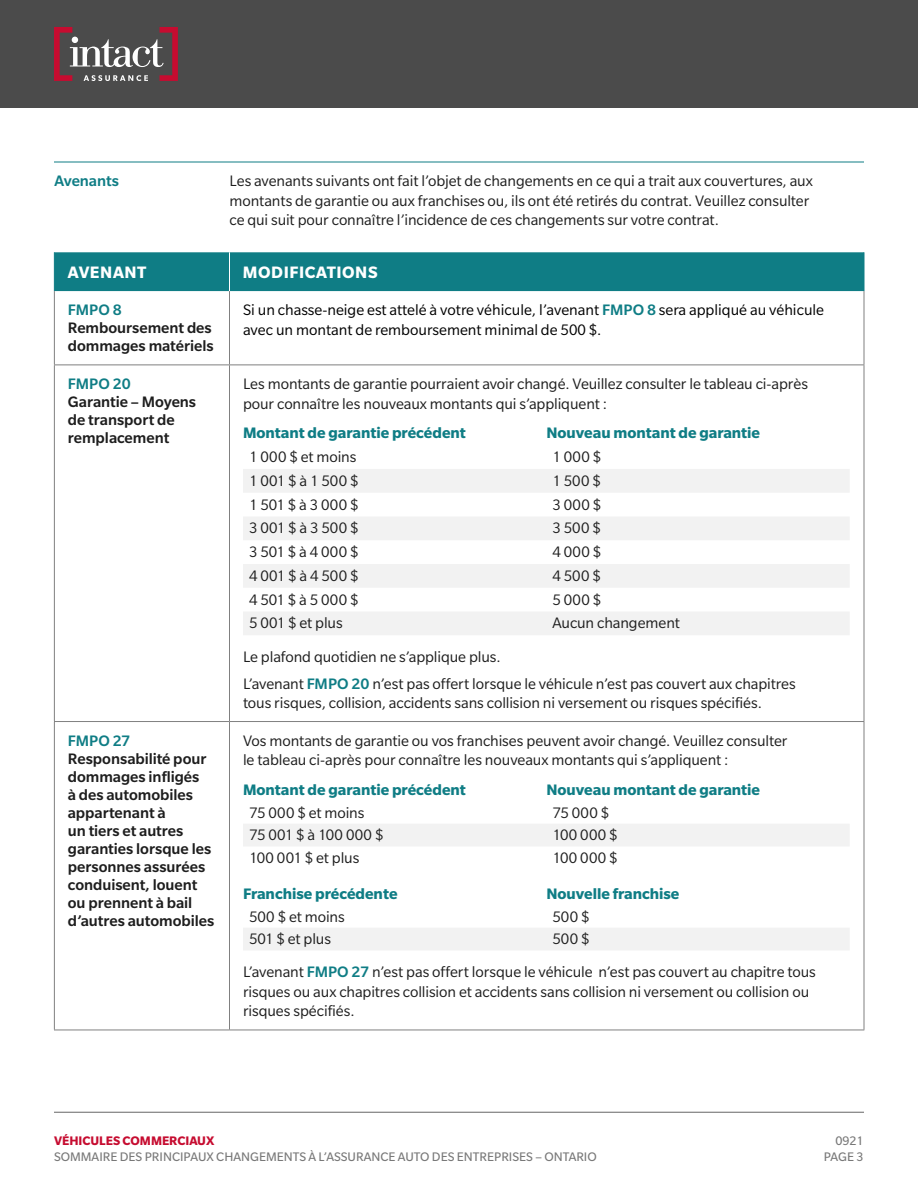
<style>
.page{position:relative;width:918px;height:1188px;background:#fff}
.page>*{position:absolute;margin:0;border:0;box-sizing:border-box;transform-origin:0 0}
.t1{font:700 18px "Slate Std";letter-spacing:.03em;color:#fff}
.Body{font:16.5px/19.5px "Slate Std";letter-spacing:-.005em;color:#1e1e1e}
.Subhead{font:500 16.5px/18px "Slate Std";color:#1e1e1e}
.Subhead_Bold{font:700 16.5px "Slate Std";color:#0f7d85}
.t2{font:16.5px/19.8px "Slate Std";color:#000}
.Body-2{font:16.5px "Slate Std";letter-spacing:.025em;color:#1e1e1e}
.Subhead-2{font:500 16.5px "Slate Std";letter-spacing:-.005em;color:#0f7d85}
.t3{font:13.5px/16.2px "Slate Std";color:#787878;text-align:right}
.t4{font:700 13.5px "Slate Std";color:#c60c30}
.s1{color:#0f7d85}
.s2{font-weight:500;color:#0f7d85}
</style>
<div class="page">
<div style="left:0;top:0;width:918px;height:108px;background:#4b4b4b"></div>
<hr style="left:54px;top:1112px;width:810px;height:1px;background:#666">
<svg style="left:54px;top:27px;width:124px;height:54px"></svg>
<div style="left:55px;top:252px;width:809px;height:39px;background:#0f7d85"></div>
<hr style="left:54px;top:252px;width:1px;height:39px;background:#0f7d85">
<hr style="left:864px;top:252px;width:1px;height:39px;background:#0f7d85">
<hr style="left:229px;top:252px;width:1px;height:39px;background:#fff">
<hr style="left:54px;top:291px;width:1px;height:74px;background:#808080">
<hr style="left:229px;top:291px;width:1px;height:74px;background:#808080">
<hr style="left:864px;top:291px;width:1px;height:74px;background:#808080">
<hr style="left:54px;top:365px;width:176px;height:1px;background:#808080">
<hr style="left:54px;top:365px;width:1px;height:356px;background:#808080">
<hr style="left:230px;top:365px;width:634px;height:1px;background:#808080">
<hr style="left:229px;top:365px;width:1px;height:356px;background:#808080">
<hr style="left:864px;top:365px;width:1px;height:356px;background:#808080">
<hr style="left:54px;top:721px;width:176px;height:1px;background:#808080">
<hr style="left:54px;top:722px;width:1px;height:308px;background:#808080">
<hr style="left:230px;top:721px;width:634px;height:1px;background:#808080">
<hr style="left:229px;top:722px;width:1px;height:308px;background:#808080">
<hr style="left:864px;top:722px;width:1px;height:308px;background:#808080">
<hr style="left:54px;top:1030px;width:176px;height:1px;background:#808080">
<hr style="left:230px;top:1030px;width:634px;height:1px;background:#808080">
<svg style="left:243px;top:469px;width:606px;height:166px;fill:#f2f2f2"></svg>
<div style="left:243px;top:824px;width:606px;height:22px;background:#f2f2f2"></div>
<div style="left:243px;top:928px;width:606px;height:22px;background:#f2f2f2"></div>
<hr style="left:54px;top:162px;width:810px;height:1px;background:#0f7d85">
<p class="Subhead-2" style="left:54px;top:172px;width:66px">Avenants</p>
<p class="Body" style="left:230px;top:171px;width:585px">Les avenants suivants ont fait l’objet de changements en ce qui a trait aux couvertures, aux montants de garantie ou aux franchises ou, ils ont été retirés du contrat. Veuillez consulter ce qui suit pour connaître l’incidence de ces changements sur votre contrat.</p>
<h1 class="t1" style="left:68px;top:262px;width:80px">AVENANT</h1>
<h1 class="t1" style="left:243px;top:262px;width:136px">MODIFICATIONS</h1>
<p class="Subhead" style="left:68px;top:301px;width:147px"><span class="s1">FMPO 8<br></span>Remboursement des dommages matériels</p>
<p class="t2" style="left:243px;top:300px;width:583px">Si un chasse-neige est attelé à votre véhicule, l’avenant <span class="s2">FMPO 8</span> sera appliqué au véhicule avec un montant de remboursement minimal de 500 $.</p>
<p class="Subhead" style="left:68px;top:375px;width:130px"><span class="s1">FMPO 20<br></span>Garantie – Moyens de transport de remplacement</p>
<p class="Body" style="left:243px;top:374px;width:566px">Les montants de garantie pourraient avoir changé. Veuillez consulter le tableau ci-après pour connaître les nouveaux montants qui s’appliquent :</p>
<p class="Subhead_Bold" style="left:243px;top:424px;width:224px">Montant de garantie précédent</p>
<p class="Subhead_Bold" style="left:546px;top:424px;width:215px">Nouveau montant de garantie</p>
<p class="Body" style="left:249px;top:447px;width:109px">1 000 $ et moins</p>
<p class="Body" style="left:552px;top:447px;width:50px">1 000 $</p>
<p class="Body" style="left:249px;top:471px;width:111px">1 001 $ à 1 500 $</p>
<p class="Body" style="left:552px;top:471px;width:50px">1 500 $</p>
<p class="Body" style="left:249px;top:494px;width:111px">1 501 $ à 3 000 $</p>
<p class="Body" style="left:552px;top:494px;width:50px">3 000 $</p>
<p class="Body" style="left:249px;top:518px;width:111px">3 001 $ à 3 500 $</p>
<p class="Body" style="left:552px;top:518px;width:50px">3 500 $</p>
<p class="Body" style="left:249px;top:542px;width:111px">3 501 $ à 4 000 $</p>
<p class="Body" style="left:552px;top:542px;width:50px">4 000 $</p>
<p class="Body" style="left:249px;top:566px;width:111px">4 001 $ à 4 500 $</p>
<p class="Body" style="left:552px;top:566px;width:50px">4 500 $</p>
<p class="Body" style="left:249px;top:590px;width:111px">4 501 $ à 5 000 $</p>
<p class="Body" style="left:552px;top:590px;width:50px">5 000 $</p>
<p class="Body" style="left:249px;top:613px;width:95px">5 001 $ et plus</p>
<p class="Body" style="left:552px;top:613px;width:129px">Aucun changement</p>
<p class="Body" style="left:243px;top:647px;width:259px">Le plafond quotidien ne s’applique plus.</p>
<p class="Body" style="left:243px;top:673px;width:554px">L’avenant <span class="s2">FMPO 20</span> n’est pas offert lorsque le véhicule n’est pas couvert aux chapitres tous risques, collision, accidents sans collision ni versement ou risques spécifiés.</p>
<p class="Subhead" style="left:68px;top:731px;width:148px"><span class="s1">FMPO 27<br></span>Responsabilité pour dommages infligés<br>à des automobiles appartenant à<br>un tiers et autres garanties lorsque les personnes assurées conduisent, louent ou prennent à bail d’autres automobiles</p>
<p class="Body" style="left:243px;top:731px;width:546px">Vos montants de garantie ou vos franchises peuvent avoir changé. Veuillez consulter le tableau ci-après pour connaître les nouveaux montants qui s’appliquent :</p>
<p class="Subhead_Bold" style="left:243px;top:781px;width:224px">Montant de garantie précédent</p>
<p class="Subhead_Bold" style="left:546px;top:781px;width:215px">Nouveau montant de garantie</p>
<p class="Body" style="left:249px;top:803px;width:117px">75 000 $ et moins</p>
<p class="Body" style="left:552px;top:803px;width:58px">75 000 $</p>
<p class="Body-2" style="left:249px;top:827px;width:136px">75 001 $ à 100 000 $</p>
<p class="Body" style="left:552px;top:825px;width:67px">100 000 $</p>
<p class="Body" style="left:249px;top:848px;width:112px">100 001 $ et plus</p>
<p class="Body" style="left:552px;top:848px;width:67px">100 000 $</p>
<p class="Subhead_Bold" style="left:243px;top:885px;width:156px">Franchise précédente</p>
<p class="Subhead_Bold" style="left:546px;top:885px;width:135px">Nouvelle franchise</p>
<p class="Body" style="left:249px;top:907px;width:97px">500 $ et moins</p>
<p class="Body" style="left:552px;top:907px;width:39px">500 $</p>
<p class="Body" style="left:249px;top:929px;width:84px">501 $ et plus</p>
<p class="Body" style="left:552px;top:929px;width:39px">500 $</p>
<p class="Body" style="left:243px;top:962px;width:574px">L’avenant <span class="s2">FMPO 27</span> n’est pas offert lorsque le véhicule n’est pas couvert au chapitre tous risques ou aux chapitres collision et accidents sans collision ni versement ou collision ou risques spécifiés.</p>
<p class="t4" style="left:54px;top:1133px;width:162px">VÉHICULES COMMERCIAUX</p>
<p class="t3" style="left:54px;top:1149px;width:544px">SOMMAIRE DES PRINCIPAUX CHANGEMENTS À L’ASSURANCE AUTO DES ENTREPRISES – ONTARIO</p>
<p class="t3" style="left:824px;top:1132px;width:41px">0921<br>PAGE 3</p>
</div>
